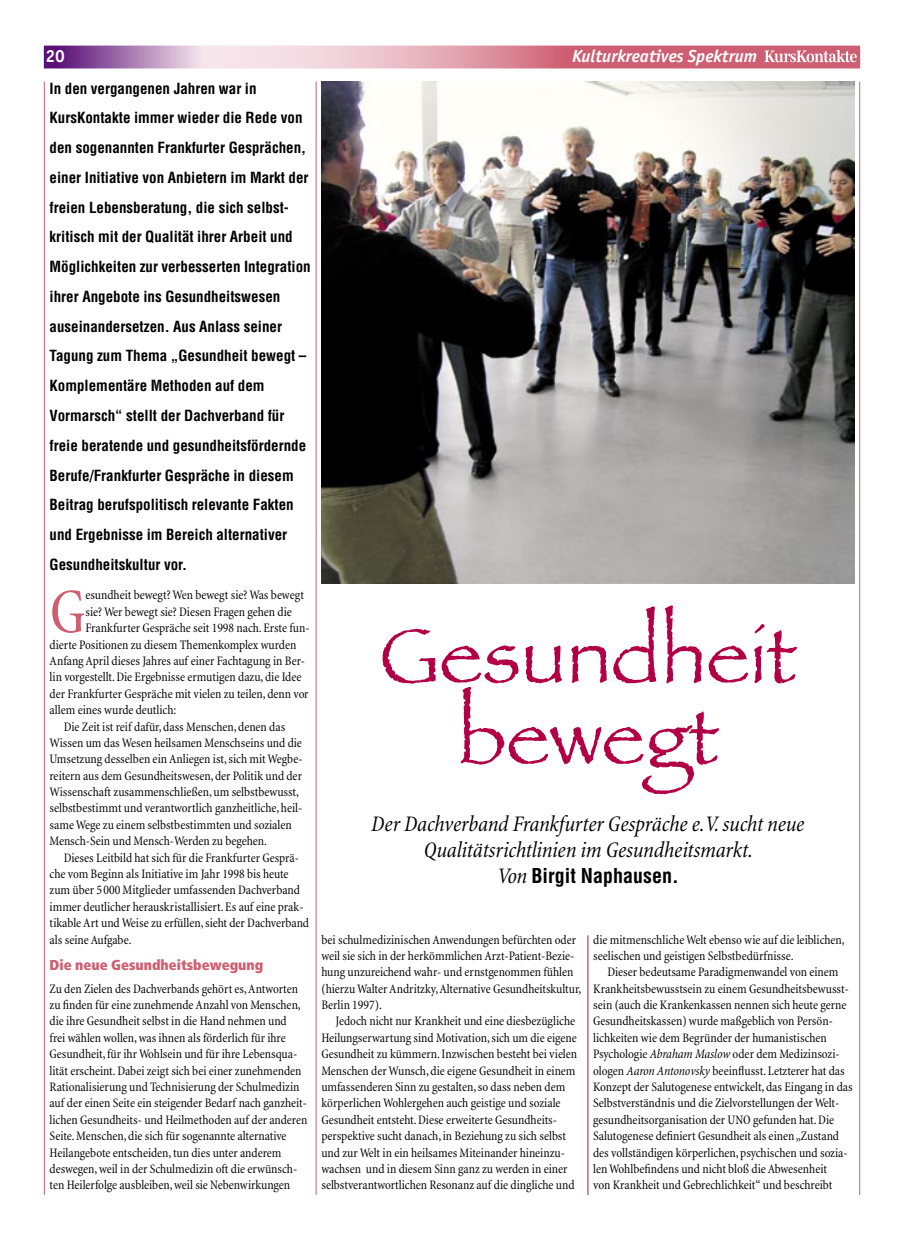
<style>
.page{position:relative;width:904px;height:1241px;background:#fff}
.page>*{position:absolute;margin:0;border:0;box-sizing:border-box;transform-origin:0 0}
.MonikaHead{font:81.25px/81.2px "Papyrus";color:#b10046;text-align:center}
.Artikel_Text_Initialabsatz{font:condensed 64.38px "Minion";color:#ce5e71}
.t1{font:italic condensed 22.5px "Minion";letter-spacing:-.005em;color:#000}
.t2{font:700 condensed 20px "Helvetica";color:#000}
.t3{font:italic 700 17.5px "Officina Sans";color:#fff}
.t4{font:700 17.5px "Officina Sans";color:#fff}
.Artikel_Einstieg{font:700 condensed 15px/29.8px "Helvetica";color:#000}
.Artikel_Zwischenhead{font:900 condensed 14.38px "Frutiger";color:#ce5e71}
.Artikel_Text{font:condensed 13.12px/16.4px "Minion";letter-spacing:-.005em;color:#000}
.Artikel_Text_1__Absatz{font:condensed 13.12px/16.4px "Minion";letter-spacing:-.005em;color:#000}
.Artikel_Text_Initialabsatz-2{font:condensed 13.12px "Minion";letter-spacing:-.005em;color:#000}
.s1{font-family:"Minion";font-weight:400;font-style:italic;font-size:22.5px}
.s2{font-style:italic}
</style>
<div class="page">
<svg style="left:46px;top:48px;width:811px;height:18px;background:#d18da4"></svg>
<div style="left:44px;top:46px;width:815px;height:22px;border:1px solid #fff"></div>
<svg style="left:764px;top:50px;width:92px;height:12px"></svg>
<hr style="left:859px;top:81px;width:1px;height:1113px;background:#ce5e71">
<hr style="left:44px;top:81px;width:1px;height:1113px;background:#ce5e71">
<hr style="left:316px;top:81px;width:1px;height:1113px;background:#ce5e71">
<img style="left:321px;top:81px;width:533px;height:502px">
<hr style="left:587px;top:935px;width:1px;height:259px;background:#ce5e71">
<p class="t4" style="left:45px;top:45px;width:21px">20</p>
<p class="t3" style="left:572px;top:46px;width:187px">Kulturkreatives Spektrum</p>
<p class="Artikel_Einstieg" style="left:50px;top:73px;width:263px">In den vergangenen Jahren war in KursKontakte immer wieder die Rede von den sogenannten Frankfurter Gesprächen, einer Initiative von Anbietern im Markt der freien Lebensberatung, die sich selbst&shy;kritisch mit der Qualität ihrer Arbeit und Möglichkeiten zur verbesserten Integration ihrer Angebote ins Gesundheitswesen auseinandersetzen. Aus Anlass seiner Tagung zum Thema „Gesundheit bewegt – Komplementäre Methoden auf dem Vormarsch“ stellt der Dachverband für freie beratende und gesundheitsfördernde Berufe/Frankfurter Gespräche in diesem Beitrag berufspolitisch relevante Fakten und Ergebnisse im Bereich alternativer Gesundheitskultur vor.</p>
<p class="Artikel_Text_Initialabsatz" style="left:50px;top:578px;width:37px">G</p>
<p class="Artikel_Text_Initialabsatz-2" style="left:86px;top:588px;width:220px">esundheit bewegt? Wen bewegt sie? Was bewegt</p>
<p class="MonikaHead" style="left:380px;top:613px;width:418px">Gesundheit bewegt</p>
<p class="Artikel_Text_Initialabsatz-2" style="left:86px;top:604px;width:208px">sie? Wer bewegt sie? Diesen Fragen gehen die</p>
<p class="Artikel_Text_Initialabsatz-2" style="left:86px;top:621px;width:225px">Frankfurter Gespräche seit 1998 nach. Erste fun-</p>
<p class="Artikel_Text_Initialabsatz-2" style="left:50px;top:637px;width:248px">dierte Positionen zu diesem Themenkomplex wurden</p>
<p class="Artikel_Text_Initialabsatz-2" style="left:50px;top:654px;width:257px">Anfang April dieses Jahres auf einer Fachtagung in Ber-</p>
<p class="Artikel_Text_Initialabsatz-2" style="left:50px;top:670px;width:253px">lin vorgestellt. Die Ergebnisse ermutigen dazu, die Idee</p>
<p class="Artikel_Text_Initialabsatz-2" style="left:50px;top:686px;width:260px">der Frankfurter Gespräche mit vielen zu teilen, denn vor</p>
<p class="Artikel_Text_Initialabsatz-2" style="left:50px;top:703px;width:128px">allem eines wurde deutlich:</p>
<p class="Artikel_Text" style="left:50px;top:718px;width:254px;text-indent:14px">Die Zeit ist reif dafür, dass Menschen, denen das Wissen um das Wesen heilsamen Menschseins und die Umsetzung desselben ein Anliegen ist, sich mit Wegbe&shy;reitern aus dem Gesundheitswesen, der Politik und der Wissenschaft zusammenschließen, um selbstbewusst, selbstbestimmt und verantwortlich ganzheitliche, heil&shy;same Wege zu einem selbstbestimmten und sozialen Mensch-Sein und Mensch-Werden zu begehen.</p>
<p class="Artikel_Text" style="left:50px;top:849px;width:261px;text-indent:14px">Dieses Leitbild hat sich für die Frankfurter Gesprä&shy;che vom Beginn als Initiative im Jahr 1998 bis heute zum über 5000 Mitglieder umfassenden Dachverband immer deutlicher herauskristallisiert. Es auf eine prak&shy;tikable Art und Weise zu erfüllen, sieht der Dachverband als seine Aufgabe.</p>
<p class="Artikel_Zwischenhead" style="left:50px;top:956px;width:215px">Die neue Gesundheitsbewegung</p>
<p class="Artikel_Text_1__Absatz" style="left:50px;top:980px;width:259px">Zu den Zielen des Dachverbands gehört es, Antworten zu finden für eine zunehmende Anzahl von Menschen, die ihre Gesundheit selbst in die Hand nehmen und<br>frei wählen wollen, was ihnen als förderlich für ihre Gesundheit, für ihr Wohlsein und für ihre Lebensqua&shy;lität erscheint. Dabei zeigt sich bei einer zunehmenden Rationalisierung und Technisierung der Schulmedizin auf der einen Seite ein steigender Bedarf nach ganzheit&shy;lichen Gesundheits- und Heilmethoden auf der anderen Seite. Menschen, die sich für sogenannte alternative Heilangebote entscheiden, tun dies unter anderem deswegen, weil in der Schulmedizin oft die erwünsch&shy;ten Heilerfolge ausbleiben, weil sie Nebenwirkungen</p>
<p class="t1" style="left:371px;top:812px;width:434px">Der Dachverband Frankfurter Gespräche e.V. sucht neue</p>
<p class="t1" style="left:424px;top:838px;width:330px">Qualitätsrichtlinien im Gesundheitsmarkt.</p>
<p class="t2" style="left:497px;top:863px;width:183px"><span class="s1">Von</span> Birgit Naphausen.</p>
<p class="Artikel_Text_1__Absatz" style="left:321px;top:931px;width:261px">bei schulmedizinischen Anwendungen befürchten oder weil sie sich in der herkömmlichen Arzt-Patient-Bezie&shy;hung unzureichend wahr- und ernstgenommen fühlen (hierzu Walter Andritzky, Alternative Gesundheitskultur, Berlin 1997).</p>
<p class="Artikel_Text" style="left:321px;top:1013px;width:257px;text-indent:14px">Jedoch nicht nur Krankheit und eine diesbezügliche Heilungserwartung sind Motivation, sich um die eigene Gesundheit zu kümmern. Inzwischen besteht bei vielen Menschen der Wunsch, die eigene Gesundheit in einem umfassenderen Sinn zu gestalten, so dass neben dem körperlichen Wohlergehen auch geistige und soziale Gesundheit entsteht. Diese erweiterte Gesundheits&shy;perspektive sucht danach, in Beziehung zu sich selbst und zur Welt in ein heilsames Miteinander hineinzu&shy;wachsen und in diesem Sinn ganz zu werden in einer selbstverantwortlichen Resonanz auf die dingliche und</p>
<p class="Artikel_Text" style="left:593px;top:931px;width:253px">die mitmenschliche Welt ebenso wie auf die leiblichen, seelischen und geistigen Selbstbedürfnisse.</p>
<p class="Artikel_Text" style="left:593px;top:964px;width:261px;text-indent:14px">Dieser bedeutsame Paradigmenwandel von einem Krankheitsbewusstsein zu einem Gesundheitsbewusst&shy;sein (auch die Krankenkassen nennen sich heute gerne Gesundheitskassen) wurde maßgeblich von Persön&shy;lichkeiten wie dem Begründer der humanistischen Psychologie <span class="s2">Abraham Maslow</span> oder dem Medizinsozi&shy;ologen <span class="s2">Aaron Antonovsky</span> beeinflusst. Letzterer hat das Konzept der Salutogenese entwickelt, das Eingang in das Selbstverständnis und die Zielvorstellungen der Welt&shy;gesundheitsorganisation der UNO gefunden hat. Die Salutogenese definiert Gesundheit als einen „Zustand des vollständigen körperlichen, psychischen und sozia&shy;len Wohlbefindens und nicht bloß die Abwesenheit<br>von Krankheit und Gebrechlichkeit“ und beschreibt</p>
</div>
